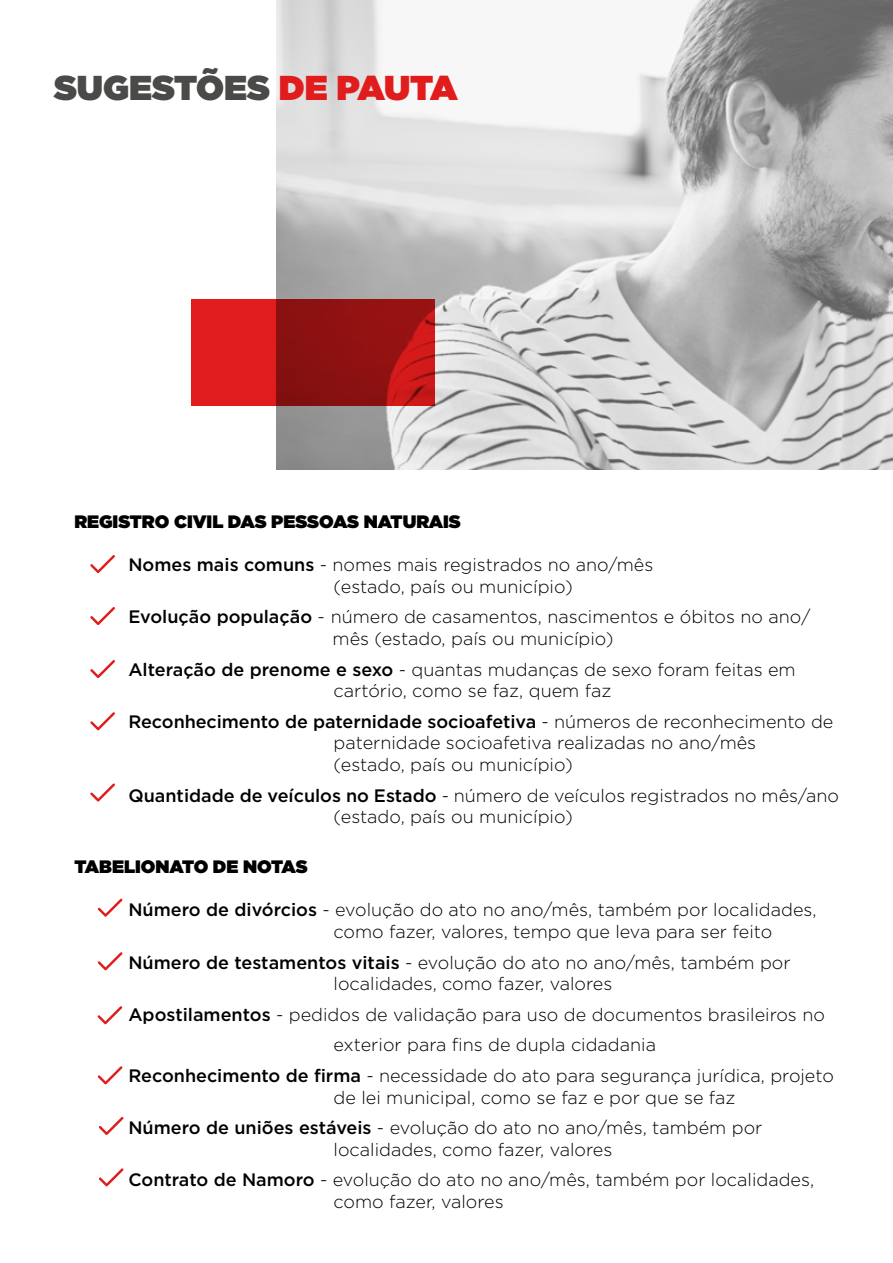
<style>
.page{position:relative;width:893px;height:1263px;background:#fff}
.page>*{position:absolute;margin:0;border:0;box-sizing:border-box;transform-origin:0 0}
.t1{font:900 34.5px "Gotham";color:#4a4a49}
.t2{font:300 18px/21.6px "Gotham";color:#000}
.t3{font:900 18px "Gotham";color:#000}
.s1{color:#e11c1c}
.s2{font-weight:500}
</style>
<div class="page">
<img style="left:276px;top:0;width:617px;height:470px">
<svg style="left:191px;top:300px;width:244px;height:106px;background:#b11515"></svg>
<svg style="left:90px;top:783px;width:25px;height:19px"></svg>
<svg style="left:90px;top:712px;width:25px;height:18px"></svg>
<svg style="left:90px;top:660px;width:25px;height:18px"></svg>
<svg style="left:90px;top:607px;width:25px;height:18px"></svg>
<svg style="left:90px;top:555px;width:25px;height:18px"></svg>
<svg style="left:99px;top:1168px;width:25px;height:18px"></svg>
<svg style="left:99px;top:1117px;width:25px;height:18px"></svg>
<svg style="left:98px;top:1066px;width:25px;height:18px"></svg>
<svg style="left:98px;top:952px;width:25px;height:18px"></svg>
<svg style="left:98px;top:898px;width:25px;height:19px"></svg>
<svg style="left:98px;top:1006px;width:24px;height:18px"></svg>
<h1 class="t1" style="left:54px;top:63px;width:405px">SUGESTÕES <span class="s1">DE PAUTA</span></h1>
<p class="t3" style="left:74px;top:509px;width:388px">REGISTRO CIVIL DAS PESSOAS NATURAIS</p>
<p class="t2" style="left:334px;top:553px;width:321px;text-indent:-205px"><span class="s2">Nomes mais comuns</span> - nomes mais registrados no ano/mês (estado, país ou município)</p>
<p class="t2" style="left:128px;top:606px;width:683px;text-align:center"><span class="s2">Evolução população</span> - número de casamentos, nascimentos e óbitos no ano/ mês (estado, país ou município)</p>
<p class="t2" style="left:334px;top:658px;width:464px;text-indent:-205px"><span class="s2">Alteração de prenome e sexo</span> - quantas mudanças de sexo foram feitas em cartório, como se faz, quem faz</p>
<p class="t2" style="left:334px;top:710px;width:501px;text-indent:-205px"><span class="s2">Reconhecimento de paternidade socioafetiva</span> - números de reconhecimento de paternidade socioafetiva realizadas no ano/mês<br>(estado, país ou município)</p>
<p class="t2" style="left:334px;top:784px;width:507px;text-indent:-205px"><span class="s2">Quantidade de veículos no Estado</span> - número de veículos registrados no mês/ano (estado, país ou município)</p>
<p class="t3" style="left:74px;top:854px;width:235px">TABELIONATO DE NOTAS</p>
<p class="t2" style="left:334px;top:899px;width:484px;text-indent:-205px"><span class="s2">Número de divórcios</span> - evolução do ato no ano/mês, também por localidades, como fazer, valores, tempo que leva para ser feito</p>
<p class="t2" style="left:334px;top:951px;width:458px;text-indent:-205px"><span class="s2">Número de testamentos vitais</span> - evolução do ato no ano/mês, também por localidades, como fazer, valores</p>
<p class="t2" style="left:128px;top:1003px;width:698px"><span class="s2">Apostilamentos</span> - pedidos de validação para uso de documentos brasileiros no</p>
<p class="t2" style="left:334px;top:1034px;width:324px">exterior para fins de dupla cidadania</p>
<p class="t2" style="left:128px;top:1064px;width:707px"><span class="s2">Reconhecimento de firma</span> - necessidade do ato para segurança jurídica, projeto</p>
<p class="t2" style="left:128px;top:1081px;width:635px;line-height:30.6px;text-indent:205px">de lei municipal, como se faz e por que se faz<br><span class="s2">Número de uniões estáveis</span> - evolução do ato no ano/mês, também por</p>
<p class="t2" style="left:128px;top:1133px;width:687px;line-height:30.6px;text-align:center">localidades, como fazer, valores<br><span class="s2">Contrato de Namoro</span> - evolução do ato no ano/mês, também por localidades,</p>
<p class="t2" style="left:334px;top:1190px;width:172px">como fazer, valores</p>
</div>
